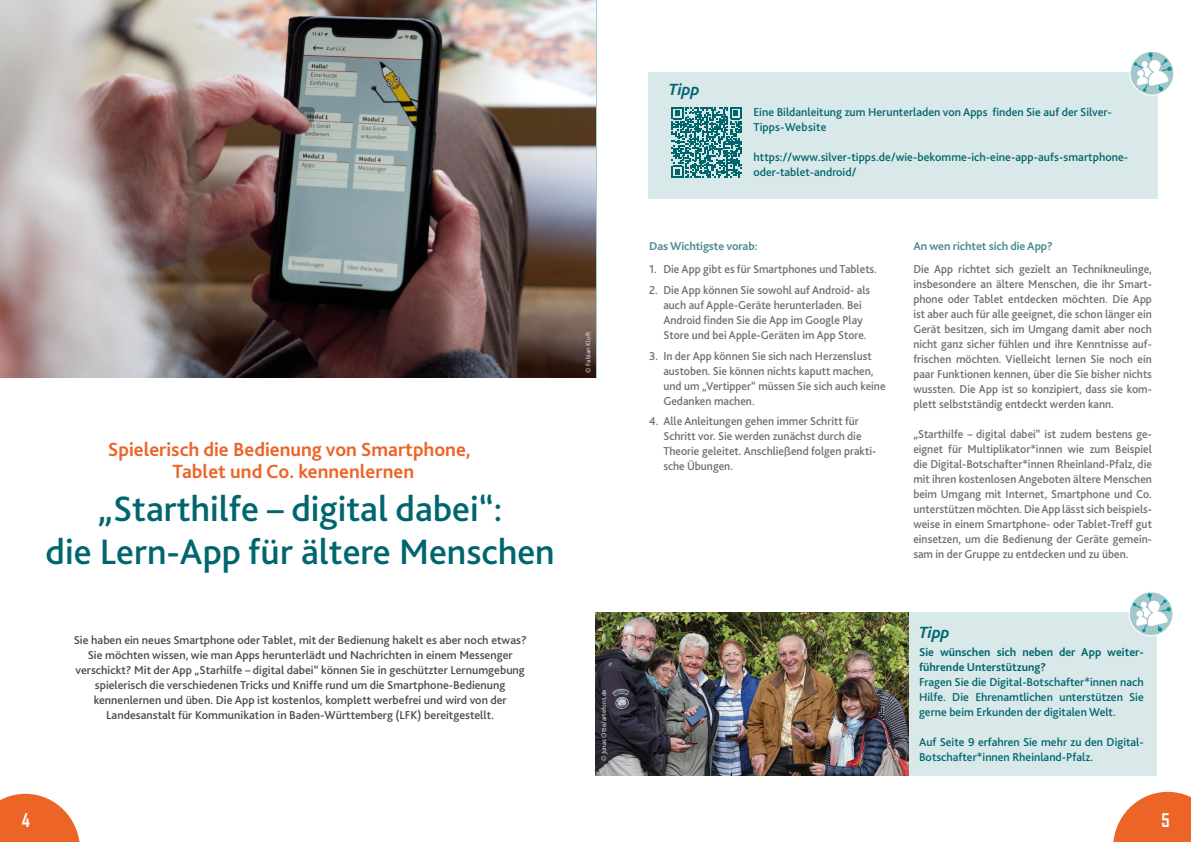
<style>
.page{position:relative;width:1191px;height:842px;background:#fff}
.page>*{position:absolute;margin:0;border:0;box-sizing:border-box;transform-origin:0 0}
.Ü1{font:500 37px/43px "Bliss 2";color:#00666e;text-align:center}
.unter_Ü1_orange{font:700 20px "Bliss 2";color:#ec6527}
.t1{font:700 18px "Agency FB";color:#fff}
.TIPP_-_Ü{font:italic 700 17px "Bliss 2";color:#00666e}
.Text_-_block{font:500 12px/15px "Bliss 2";color:#706f6f;scale:.96 1}
.t2{font:500 12px/15px "Bliss 2";color:#4a4a49;text-align:center}
.TIPP_-_Text{font:500 12px/15px "Bliss 2";color:#00666e}
.TIPP_-_Text-2{font:700 12px/15px "Bliss 2";color:#00666e}
.ZwischenÜ_-_türkies{font:700 12px "Bliss 2";letter-spacing:-.01em;color:#4f8b93}
.t3{font:7px "Bliss 2";color:#dadada}
</style>
<div class="page">
<svg style="left:1113px;top:792px;width:78px;height:50px"></svg>
<svg style="left:0;top:794px;width:80px;height:48px"></svg>
<img style="left:0;top:0;width:595px;height:377px">
<div style="left:647px;top:72px;width:510px;height:126px;background:#d9e8e9"></div>
<svg style="left:1129px;top:52px;width:45px;height:45px"></svg>
<svg style="left:671px;top:107px;width:70px;height:71px"></svg>
<img style="left:595px;top:612px;width:313px;height:164px">
<div style="left:908px;top:613px;width:248px;height:163px;background:#d9e8e9"></div>
<svg style="left:1127px;top:592px;width:46px;height:46px"></svg>
<p class="unter_Ü1_orange" style="left:108px;top:436px;width:364px">Spielerisch die Bedienung von Smartphone,</p>
<p class="unter_Ü1_orange" style="left:172px;top:458px;width:243px">Tablet und Co. kennenlernen</p>
<p class="Ü1" style="left:46px;top:486px;width:511px">„Starthilfe – digital dabei“:<br>die Lern-App für ältere Menschen</p>
<p class="t2" style="left:74px;top:632px;width:454px">Sie haben ein neues Smartphone oder Tablet, mit der Bedienung hakelt es aber noch etwas?<br>Sie möchten wissen, wie man Apps herunterlädt und Nachrichten in einem Messenger verschickt? Mit der App „Starhilfe – digital dabei“ können Sie in geschützter Lernumgebung spielerisch die verschiedenen Tricks und Kniffe rund um die Smartphone-Bedienung kennenlernen und üben. Die App ist kostenlos, komplett werbefrei und wird von der Landesanstalt für Kommunikation in Baden-Württemberg (LFK) bereitgestellt.</p>
<p class="t3" style="left:584px;top:373px;width:43px;rotate:-90deg">© Fabian Kloft</p>
<p class="t3" style="left:599px;top:761px;width:73px;rotate:-90deg">© Jonas Otte/artefont.de</p>
<p class="TIPP_-_Ü" style="left:669px;top:79px;width:32px">Tipp</p>
<p class="TIPP_-_Text" style="left:753px;top:104px;width:360px">Eine Bildanleitung zum Herunterladen von Apps finden Sie auf der Silver-<br>Tipps-Website</p>
<p class="TIPP_-_Text" style="left:753px;top:149px;width:376px">https://www.silver-tipps.de/wie-bekomme-ich-eine-app-aufs-smartphone&shy;oder-tablet-android/</p>
<p class="ZwischenÜ_-_türkies" style="left:649px;top:238px;width:110px">Das Wichtigste vorab:</p>
<p class="Text_-_block" style="left:649px;top:261px;width:239px">1. Die App gibt es für Smartphones und Tablets.</p>
<p class="Text_-_block" style="left:663px;top:282px;width:217px;text-indent:-14px">2. Die App können Sie sowohl auf Android- als auch auf Apple-Geräte herunterladen. Bei Android finden Sie die App im Google Play Store und bei Apple-Geräten im App Store.</p>
<p class="Text_-_block" style="left:663px;top:348px;width:233px;text-indent:-14px">3. In der App können Sie sich nach Herzenslust austoben. Sie können nichts kaputt machen, und um „Vertipper“ müssen Sie sich auch keine Gedanken machen.</p>
<p class="Text_-_block" style="left:663px;top:413px;width:223px;text-indent:-14px">4. Alle Anleitungen gehen immer Schritt für Schritt vor. Sie werden zunächst durch die Theorie geleitet. Anschließend folgen prakti&shy;sche Übungen.</p>
<p class="ZwischenÜ_-_türkies" style="left:913px;top:238px;width:141px">An wen richtet sich die App?</p>
<p class="Text_-_block" style="left:913px;top:261px;width:250px;text-align:justify">Die App richtet sich gezielt an Technikneulinge, insbesondere an ältere Menschen, die ihr Smart&shy;phone oder Tablet entdecken möchten. Die App ist aber auch für alle geeignet, die schon länger ein Gerät besitzen, sich im Umgang damit aber noch nicht ganz sicher fühlen und ihre Kenntnisse auf&shy;frischen möchten. Vielleicht lernen Sie noch ein paar Funktionen kennen, über die Sie bisher nichts wussten. Die App ist so konzipiert, dass sie kom&shy;plett selbstständig entdeckt werden kann.</p>
<p class="Text_-_block" style="left:913px;top:426px;width:250px;text-align:justify">„Starthilfe – digital dabei“ ist zudem bestens ge&shy;eignet für Multiplikator*innen wie zum Beispiel die Digital-Botschafter*innen Rheinland-Pfalz, die mit ihren kostenlosen Angeboten ältere Menschen beim Umgang mit Internet, Smartphone und Co. unterstützen möchten. Die App lässt sich beispiels&shy;weise in einem Smartphone- oder Tablet-Treff gut einsetzen, um die Bedienung der Geräte gemein&shy;sam in der Gruppe zu entdecken und zu üben.</p>
<p class="TIPP_-_Ü" style="left:919px;top:622px;width:32px">Tipp</p>
<p class="TIPP_-_Text-2" style="left:919px;top:644px;width:226px">Sie wünschen sich neben der App weiter&shy;führende Unterstützung?</p>
<p class="TIPP_-_Text" style="left:919px;top:674px;width:226px;text-align:justify">Fragen Sie die Digital-Botschafter*innen nach Hilfe. Die Ehrenamtlichen unterstützen Sie gerne beim Erkunden der digitalen Welt.</p>
<p class="TIPP_-_Text" style="left:919px;top:734px;width:226px">Auf Seite 9 erfahren Sie mehr zu den Digital-</p>
<p class="TIPP_-_Text" style="left:919px;top:749px;width:175px">Botschafter*innen Rheinland-Pfalz.</p>
<h3 class="t1" style="left:22px;top:809px;width:10px">4</h3>
<h3 class="t1" style="left:1161px;top:809px;width:10px">5</h3>
</div>
